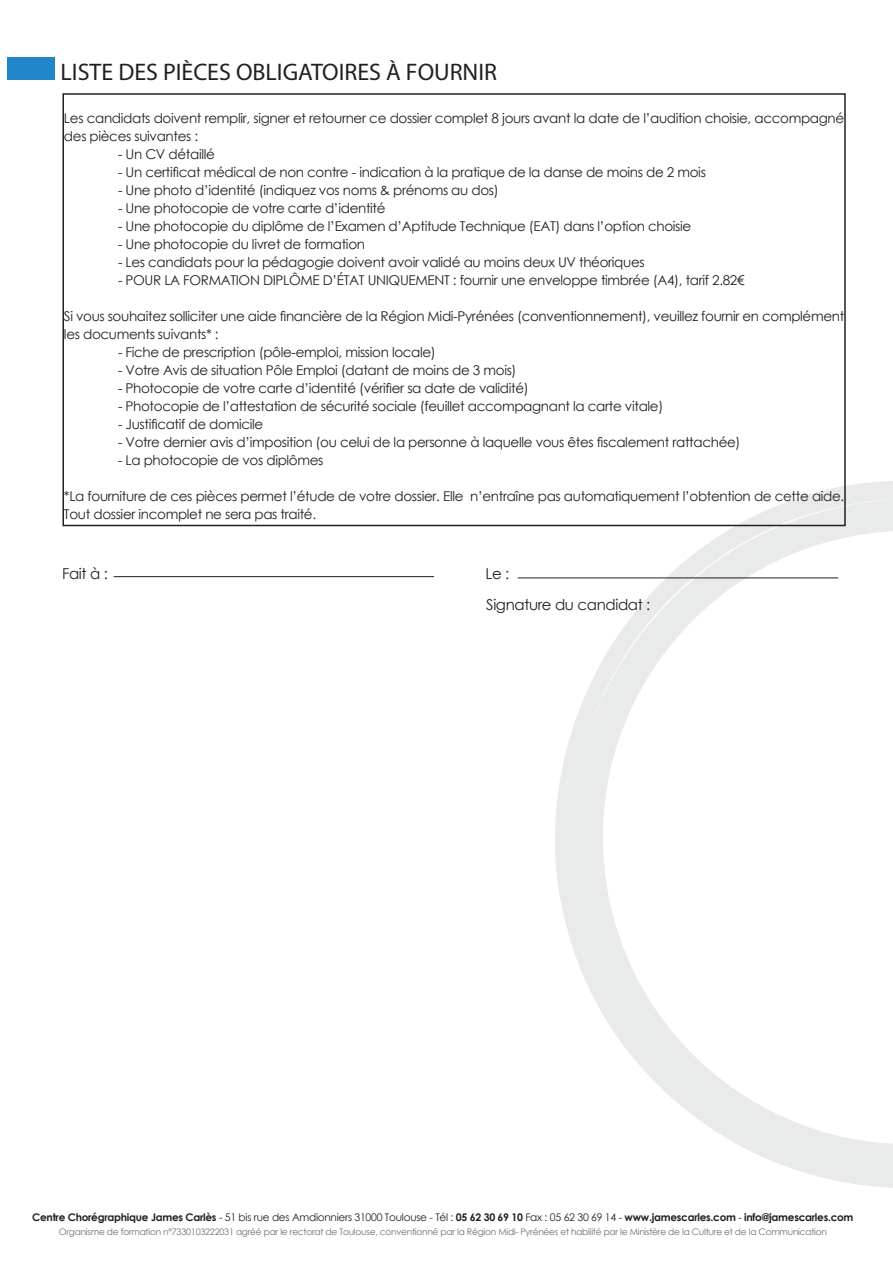
<style>
.page{position:relative;width:893px;height:1263px;background:#fff}
.page>*{position:absolute;margin:0;border:0;box-sizing:border-box;transform-origin:0 0}
.t1{font:24px "Myriad Pro";color:#231f20}
.t2{font:15px "Century Gothic";letter-spacing:-.025em;color:#231f20}
.t3{font:13.5px/18px "Century Gothic";letter-spacing:-.025em;color:#231f20}
.t4{font:700 10.5px "Century Gothic";letter-spacing:-.025em;color:#231f20}
.t5{font:9px "Century Gothic";letter-spacing:-.025em;color:#6c6d70}
.s1{font-weight:400}
</style>
<div class="page">
<svg style="left:554px;top:481px;width:339px;height:707px"></svg>
<div style="left:62px;top:93px;width:784px;height:433px;border:2px solid #231f20"></div>
<hr style="left:518px;top:578px;width:320px;height:1px;background:#231f20">
<hr style="left:114px;top:576px;width:320px;height:1px;background:#231f20">
<div style="left:7px;top:58px;width:48px;height:22px;background:#2088c9"></div>
<p class="t1" style="left:61px;top:57px;width:438px">LISTE DES PIÈCES OBLIGATOIRES À FOURNIR</p>
<p class="t3" style="left:64px;top:109px;width:782px">Les candidats doivent remplir, signer et retourner ce dossier complet 8 jours avant la date de l’audition choisie, accompagné des pièces suivantes :</p>
<p class="t3" style="left:118px;top:145px;width:98px">- Un CV détaillé</p>
<p class="t3" style="left:118px;top:163px;width:589px">- Un certificat médical de non contre - indication à la pratique de la danse de moins de 2 mois</p>
<p class="t3" style="left:118px;top:181px;width:382px">- Une photo d’identité (indiquez vos noms &amp; prénoms au dos)</p>
<p class="t3" style="left:118px;top:199px;width:269px">- Une photocopie de votre carte d’identité</p>
<p class="t3" style="left:118px;top:217px;width:575px">- Une photocopie du diplôme de l’Examen d’Aptitude Technique (EAT) dans l’option choisie</p>
<p class="t3" style="left:118px;top:235px;width:249px">- Une photocopie du livret de formation</p>
<p class="t3" style="left:118px;top:253px;width:528px">- Les candidats pour la pédagogie doivent avoir validé au moins deux UV théoriques</p>
<p class="t3" style="left:118px;top:271px;width:628px">- POUR LA FORMATION DIPLÔME D’ÉTAT UNIQUEMENT : fournir une enveloppe timbrée (A4), tarif 2.82€</p>
<p class="t3" style="left:64px;top:307px;width:782px">Si vous souhaitez solliciter une aide financière de la Région Midi-Pyrénées (conventionnement), veuillez fournir en complément les documents suivants* :</p>
<p class="t3" style="left:118px;top:343px;width:319px">- Fiche de prescription (pôle-emploi, mission locale)</p>
<p class="t3" style="left:118px;top:361px;width:400px">- Votre Avis de situation Pôle Emploi (datant de moins de 3 mois)</p>
<p class="t3" style="left:118px;top:379px;width:412px">- Photocopie de votre carte d’identité (vérifier sa date de validité)</p>
<p class="t3" style="left:118px;top:397px;width:547px">- Photocopie de l’attestation de sécurité sociale (feuillet accompagnant la carte vitale)</p>
<p class="t3" style="left:118px;top:415px;width:147px">- Justificatif de domicile</p>
<p class="t3" style="left:118px;top:433px;width:624px">- Votre dernier avis d’imposition (ou celui de la personne à laquelle vous êtes fiscalement rattachée)</p>
<p class="t3" style="left:118px;top:451px;width:207px">- La photocopie de vos diplômes</p>
<p class="t3" style="left:64px;top:487px;width:782px">*La fourniture de ces pièces permet l’étude de votre dossier. Elle n’entraîne pas automatiquement l’obtention de cette aide.<br>Tout dossier incomplet ne sera pas traité.</p>
<p class="t2" style="left:62px;top:563px;width:47px">Fait à :</p>
<p class="t2" style="left:485px;top:563px;width:25px">Le :</p>
<p class="t2" style="left:486px;top:594px;width:166px">Signature du candidat :</p>
<p class="t4" style="left:32px;top:1209px;width:823px">Centre Chorégraphique James Carlès <span class="s1">- 51 bis rue des Amdionniers 31000 Toulouse - Tél :</span> 05 62 30 69 10 <span class="s1">Fax : 05 62 30 69 14 -</span> www.jamescarles.com <span class="s1">-</span> info@jamescarles.com</p>
<p class="t5" style="left:59px;top:1225px;width:770px">Organisme de formation n°7330103222031 agréé par le rectorat de Toulouse, conventionné par la Région Midi- Pyrénées et habilité par le Ministère de la Culture et de la Communication</p>
</div>
